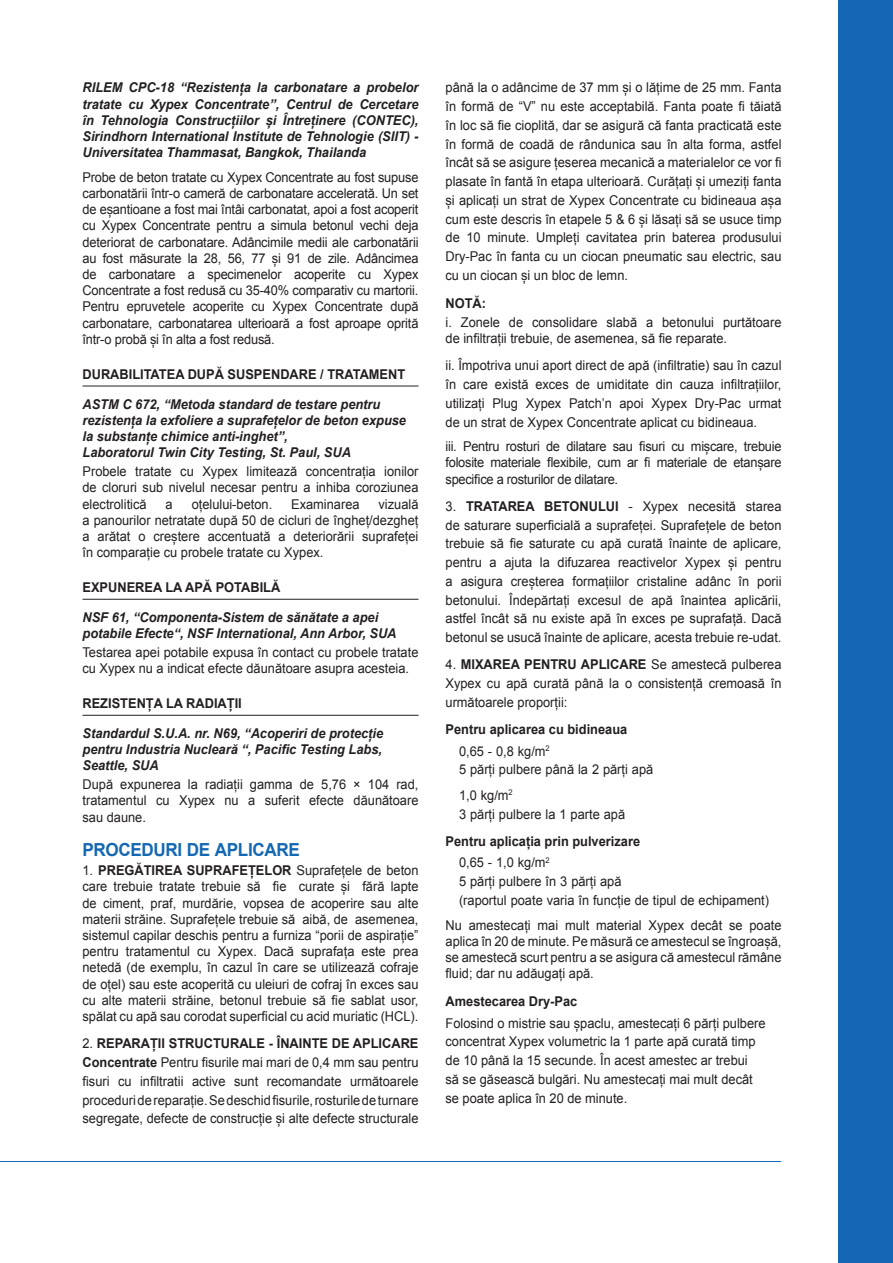
<style>
.page{position:relative;width:893px;height:1263px;background:#fff}
.page>*{position:absolute;margin:0;border:0;box-sizing:border-box;transform-origin:0 0}
.t1{font:700 18px "Arial";letter-spacing:-.02em;color:#1468b3;scale:.95 1}
.t2{font:13.5px/16.2px "Arial";color:#231f20;text-align:justify;scale:.95 1}
.t3{font:italic 700 13.5px/16.2px "Arial";color:#231f20;text-align:justify;scale:.95 1}
.t4{font:700 13.5px/21.5px "Arial";color:#231f20;scale:.95 1}
.s1{font-weight:700}
.s2{font-weight:400}
</style>
<div class="page">
<hr style="left:82px;top:386px;width:336px;height:1px;background:#231f20">
<hr style="left:82px;top:599px;width:336px;height:1px;background:#231f20">
<hr style="left:82px;top:715px;width:336px;height:1px;background:#231f20">
<hr style="left:0;top:1161px;width:781px;height:1px;background:#1468b3">
<div style="left:839px;top:0;width:54px;height:1263px;background:#1468b3"></div>
<p class="t3" style="left:82px;top:80px;width:355px">RILEM CPC-18 “Rezistența la carbonatare a probelor tratate cu Xypex Concentrate”, Centrul de Cercetare în Tehnologia Construcțiilor și Întreținere (CONTEC), Sirindhorn International Institute de Tehnologie (SIIT) - Universitatea Thammasat, Bangkok, Thailanda</p>
<p class="t2" style="left:82px;top:169px;width:355px">Probe de beton tratate cu Xypex Concentrate au fost supuse carbonatării într-o cameră de carbonatare accelerată. Un set de eșantioane a fost mai întâi carbonatat, apoi a fost acoperit cu Xypex Concentrate pentru a simula betonul vechi deja deteriorat de carbonatare. Adâncimile medii ale carbonatării au fost măsurate la 28, 56, 77 și 91 de zile. Adâncimea de carbonatare a specimenelor acoperite cu Xypex Concentrate a fost redusă cu 35-40% comparativ cu martorii.<br>Pentru epruvetele acoperite cu Xypex Concentrate după carbonatare, carbonatarea ulterioară a fost aproape oprită într-o probă și în alta a fost redusă.</p>
<p class="t4" style="left:82px;top:364px;width:341px">DURABILITATEA DUPĂ SUSPENDARE / TRATAMENT</p>
<p class="t3" style="left:82px;top:396px;width:342px;text-align:left">ASTM C 672, “Metoda standard de testare pentru rezistența la exfoliere a suprafețelor de beton expuse la substanțe chimice anti-inghet”,<br>Laboratorul Twin City Testing, St. Paul, SUA</p>
<p class="t2" style="left:82px;top:463px;width:355px">Probele tratate cu Xypex limitează concentrația ionilor de cloruri sub nivelul necesar pentru a inhiba coroziunea electrolitică</p>
<p class="t2" style="left:82px;top:496px;width:355px;text-indent:296px">vizuală a panourilor netratate după 50 de cicluri de îngheț/dezgheț a arătat o creștere accentuată a deteriorării suprafeței în comparație cu probele tratate cu Xypex.</p>
<p class="t4" style="left:82px;top:577px;width:210px">EXPUNEREA LA APĂ POTABILĂ</p>
<p class="t3" style="left:82px;top:609px;width:332px">NSF 61, “Componenta-Sistem de sănătate a apei potabile Efecte“, NSF International, Ann Arbor, SUA</p>
<p class="t2" style="left:82px;top:644px;width:355px">Testarea apei potabile expusa în contact cu probele tratate cu Xypex nu a indicat efecte dăunătoare asupra acesteia.</p>
<p class="t4" style="left:82px;top:693px;width:169px">REZISTENȚA LA RADIAȚII</p>
<p class="t3" style="left:82px;top:725px;width:318px">Standardul S.U.A. nr. N69, “Acoperiri de protecție pentru Industria Nucleară “, Pacific Testing Labs, Seattle, SUA</p>
<p class="t2" style="left:82px;top:776px;width:355px">După expunerea la radiații gamma de 5,76 × 104 rad, tratamentul cu Xypex nu a suferit efecte dăunătoare sau daune.</p>
<h1 class="t1" style="left:82px;top:838px;width:230px">PROCEDURI DE APLICARE</h1>
<p class="t2" style="left:82px;top:862px;width:355px">1. <span class="s1">PREGĂTIREA SUPRAFEȚELOR</span> Suprafețele de beton care trebuie tratate trebuie să fie curate și fără lapte de ciment, praf, murdărie, vopsea de acoperire sau alte materii străine. Suprafețele trebuie să aibă, de asemenea, sistemul capilar deschis pentru a furniza “porii de aspirație” pentru tratamentul cu Xypex. Dacă suprafața este prea netedă (de exemplu, în cazul în care se utilizează cofraje de oțel) sau este acoperită cu uleiuri de cofraj în exces sau cu alte materii străine, betonul trebuie să fie sablat usor, spălat cu apă sau corodat superficial cu acid muriatic (HCL).</p>
<p class="t2" style="left:82px;top:1034px;width:355px;line-height:18.8px">2. <span class="s1">REPARAȚII STRUCTURALE - ÎNAINTE DE APLICARE Concentrate</span> Pentru fisurile mai mari de 0,4 mm sau pentru fisuri cu infiltratii active sunt recomandate următoarele proceduri de reparație. Se deschid fisurile, rosturile deturnare segregate, defecte de construcție și alte defecte structurale</p>
<p class="t2" style="left:166px;top:496px;width:9px">a</p>
<p class="t2" style="left:192px;top:496px;width:86px">oțelului-beton.</p>
<p class="t2" style="left:291px;top:496px;width:74px">Examinarea</p>
<p class="t2" style="left:445px;top:78px;width:355px;line-height:18.8px">până la o adâncime de 37 mm și o lățime de 25 mm. Fanta în formă de “V” nu este acceptabilă. Fanta poate fi tăiată în loc să fie cioplită, dar se asigură că fanta practicată este în formă de coadă de rândunica sau în alta forma, astfel încât să se asigure țeserea mecanică a materialelor ce vor fi plasate în fantă în etapa ulterioară. Curățați și umeziți fanta și aplicați un strat de Xypex Concentrate cu bidineaua așa cum este descris în etapele 5 &amp; 6 și lăsați să se usuce timp de 10 minute. Umpleți cavitatea prin baterea produsului Dry-Pac în fanta cu un ciocan pneumatic sau electric, sau cu un ciocan și un bloc de lemn.</p>
<p class="t4" style="left:445px;top:293px;width:44px">NOTĂ:</p>
<p class="t2" style="left:445px;top:314px;width:355px">i. Zonele de consolidare slabă a betonului purtătoare de infiltrații trebuie, de asemenea, să fie reparate.</p>
<p class="t2" style="left:445px;top:356px;width:355px;line-height:18.8px">ii. Împotriva unui aport direct de apă (infiltratie) sau în cazul în care există exces de umiditate din cauza infiltrațiilor, utilizați Plug Xypex Patch’n apoi Xypex Dry-Pac urmat de un strat de Xypex Concentrate aplicat cu bidineaua.</p>
<p class="t2" style="left:445px;top:438px;width:355px">iii. Pentru rosturi de dilatare sau fisuri cu mișcare, trebuie folosite materiale flexibile, cum ar fi materiale de etanșare specifice a rosturilor de dilatare.</p>
<p class="t2" style="left:445px;top:497px;width:355px;line-height:18.8px">3. <span class="s1">TRATAREA BETONULUI</span> - Xypex necesită starea de saturare superficială a suprafeței. Suprafețele de beton trebuie să fie saturate cu apă curată înainte de aplicare, pentru a ajuta la difuzarea reactivelor Xypex și pentru a asigura creșterea formațiilor cristaline adânc în porii betonului. Îndepărtați excesul de apă înaintea aplicării, astfel încât să nu existe apă în exces pe suprafață. Dacă betonul se usucă înainte de aplicare, acesta trebuie re-udat.</p>
<p class="t2" style="left:445px;top:655px;width:355px;line-height:18.8px">4. <span class="s1">MIXAREA PENTRU APLICARE</span> Se amestecă pulberea Xypex cu apă curată până la o consistență cremoasă în următoarele proporții:</p>
<p class="t4" style="left:459px;top:719px;width:179px;text-indent:-14px">Pentru aplicarea cu bidineaua<br><span class="s2">0,65 - 0,8 kg/m</span><sup>2</sup></p>
<p class="t2" style="left:459px;top:757px;width:206px;line-height:25.5px">5 părți pulbere până la 2 părți apă<br>1,0 kg/m<sup>2</sup></p>
<p class="t2" style="left:459px;top:806px;width:176px">3 părți pulbere la 1 parte apă</p>
<p class="t4" style="left:459px;top:831px;width:192px;text-indent:-14px">Pentru aplicația prin pulverizare<br><span class="s2">0,65 - 1,0 kg/m</span><sup>2</sup></p>
<p class="t2" style="left:459px;top:872px;width:328px;line-height:18.8px">5 părți pulbere în 3 părți apă<br>(raportul poate varia în funcție de tipul de echipament)</p>
<p class="t2" style="left:446px;top:917px;width:355px">Nu amestecați mai mult material Xypex decât se poate aplica în 20 de minute. Pe măsură ce amestecul se îngroașă, se amestecă scurt pentru a se asigura că amestecul rămâne fluid; dar nu adăugați apă.</p>
<p class="t4" style="left:446px;top:991px;width:140px">Amestecarea Dry-Pac</p>
<p class="t2" style="left:446px;top:1013px;width:338px;line-height:18.8px;text-align:left">Folosind o mistrie sau șpaclu, amestecați 6 părți pulbere concentrat Xypex volumetric la 1 parte apă curată timp de 10 până la 15 secunde. În acest amestec ar trebui<br>să se găsească bulgări. Nu amestecați mai mult decât se poate aplica în 20 de minute.</p>
</div>
